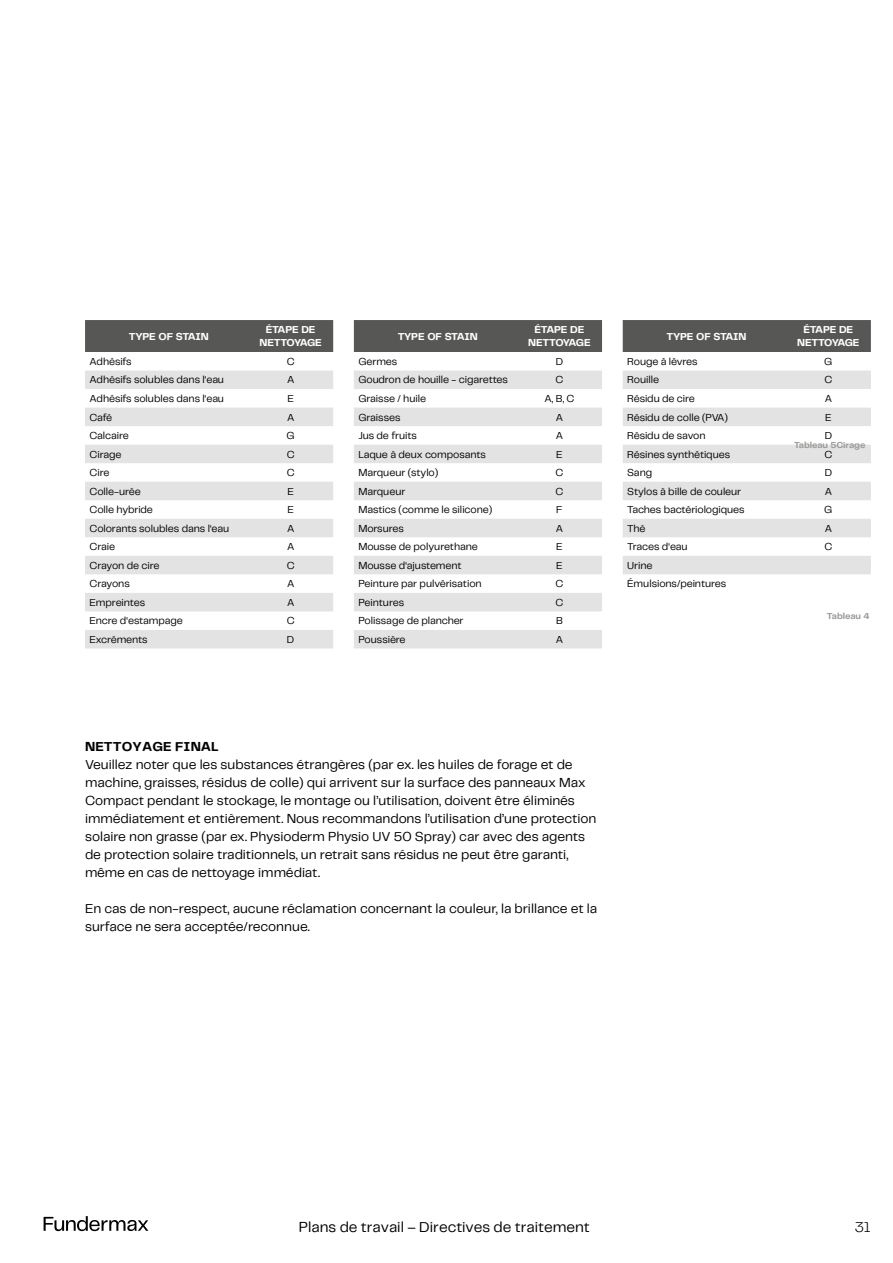
<style>
.page{position:relative;width:893px;height:1263px;background:#fff}
.page>*{position:absolute;margin:0;border:0;box-sizing:border-box;transform-origin:0 0}
.t1{font:15px "Telegraf";color:#000}
.t2{font:300 15px "Telegraf";color:#000}
.t3{font:13.5px/18px "Telegraf";letter-spacing:-.005em;color:#000}
.t4{font:700 13.5px "Telegraf";letter-spacing:.005em;color:#000}
.t5{font:10.5px/18.5px "Telegraf";letter-spacing:-.01em;color:#000}
.t6{font:700 10.5px/12.6px "Telegraf";letter-spacing:-.03em;color:#fff;text-align:center}
.t7{font:700 9px "Telegraf";letter-spacing:-.01em;color:#9d9d9c}
</style>
<div class="page">
<svg style="left:44px;top:1216px;width:104px;height:15px"></svg>
<div style="left:85px;top:320px;width:248px;height:32px;background:#575756"></div>
<svg style="left:85px;top:370px;width:248px;height:93px"></svg>
<svg style="left:85px;top:482px;width:248px;height:166px"></svg>
<div style="left:354px;top:320px;width:248px;height:32px;background:#575756"></div>
<svg style="left:354px;top:370px;width:248px;height:278px;fill:#e3e3e3"></svg>
<div style="left:623px;top:320px;width:248px;height:32px;background:#575756"></div>
<svg style="left:623px;top:370px;width:248px;height:204px;fill:#e3e3e3"></svg>
<p class="t6" style="left:129px;top:330px;width:82px">TYPE OF STAIN</p>
<p class="t6" style="left:259px;top:324px;width:64px">ÉTAPE DE<br>NETTOYAGE</p>
<p class="t5" style="left:90px;top:352px;width:44px">Adhésifs</p>
<p class="t5" style="left:287px;top:352px;width:9px">C</p>
<p class="t5" style="left:90px;top:370px;width:136px">Adhésifs solubles dans l‘eau</p>
<p class="t5" style="left:287px;top:370px;width:9px">A</p>
<p class="t5" style="left:90px;top:389px;width:136px">Adhésifs solubles dans l‘eau</p>
<p class="t5" style="left:287px;top:389px;width:8px">E</p>
<p class="t5" style="left:90px;top:407px;width:24px">Café</p>
<p class="t5" style="left:287px;top:407px;width:9px">A</p>
<p class="t5" style="left:90px;top:426px;width:41px">Calcaire</p>
<p class="t5" style="left:287px;top:426px;width:10px">G</p>
<p class="t5" style="left:90px;top:444px;width:33px">Cirage</p>
<p class="t5" style="left:287px;top:444px;width:9px">C</p>
<p class="t5" style="left:90px;top:463px;width:21px">Cire</p>
<p class="t5" style="left:287px;top:463px;width:9px">C</p>
<p class="t5" style="left:90px;top:482px;width:53px">Colle-urée</p>
<p class="t5" style="left:287px;top:482px;width:8px">E</p>
<p class="t5" style="left:90px;top:500px;width:65px">Colle hybride</p>
<p class="t5" style="left:287px;top:500px;width:8px">E</p>
<p class="t5" style="left:90px;top:519px;width:141px">Colorants solubles dans l‘eau</p>
<p class="t5" style="left:287px;top:519px;width:9px">A</p>
<p class="t5" style="left:90px;top:537px;width:27px">Craie</p>
<p class="t5" style="left:287px;top:537px;width:9px">A</p>
<p class="t5" style="left:90px;top:556px;width:71px">Crayon de cire</p>
<p class="t5" style="left:287px;top:556px;width:9px">C</p>
<p class="t5" style="left:90px;top:574px;width:42px">Crayons</p>
<p class="t5" style="left:287px;top:574px;width:9px">A</p>
<p class="t5" style="left:90px;top:593px;width:57px">Empreintes</p>
<p class="t5" style="left:287px;top:593px;width:9px">A</p>
<p class="t5" style="left:90px;top:611px;width:95px">Encre d‘estampage</p>
<p class="t5" style="left:287px;top:611px;width:9px">C</p>
<p class="t5" style="left:90px;top:630px;width:60px">Excréments</p>
<p class="t5" style="left:287px;top:630px;width:9px">D</p>
<p class="t6" style="left:398px;top:330px;width:82px">TYPE OF STAIN</p>
<p class="t6" style="left:528px;top:324px;width:64px">ÉTAPE DE<br>NETTOYAGE</p>
<p class="t5" style="left:358px;top:352px;width:40px">Germes</p>
<p class="t5" style="left:556px;top:352px;width:9px">D</p>
<p class="t5" style="left:358px;top:370px;width:151px">Goudron de houille - cigarettes</p>
<p class="t5" style="left:556px;top:370px;width:9px">C</p>
<p class="t5" style="left:358px;top:389px;width:69px">Graisse / huile</p>
<p class="t5" style="left:545px;top:389px;width:31px">A, B, C</p>
<p class="t5" style="left:358px;top:407px;width:44px">Graisses</p>
<p class="t5" style="left:556px;top:407px;width:9px">A</p>
<p class="t5" style="left:358px;top:426px;width:60px">Jus de fruits</p>
<p class="t5" style="left:556px;top:426px;width:9px">A</p>
<p class="t5" style="left:358px;top:444px;width:129px">Laque à deux composants</p>
<p class="t5" style="left:556px;top:444px;width:8px">E</p>
<p class="t5" style="left:358px;top:463px;width:81px">Marqueur (stylo)</p>
<p class="t5" style="left:556px;top:463px;width:9px">C</p>
<p class="t5" style="left:358px;top:482px;width:49px">Marqueur</p>
<p class="t5" style="left:556px;top:482px;width:9px">C</p>
<p class="t5" style="left:358px;top:500px;width:135px">Mastics (comme le silicone)</p>
<p class="t5" style="left:556px;top:500px;width:8px">F</p>
<p class="t5" style="left:358px;top:519px;width:47px">Morsures</p>
<p class="t5" style="left:556px;top:519px;width:9px">A</p>
<p class="t5" style="left:358px;top:537px;width:121px">Mousse de polyurethane</p>
<p class="t5" style="left:556px;top:537px;width:8px">E</p>
<p class="t5" style="left:358px;top:556px;width:105px">Mousse d‘ajustement</p>
<p class="t5" style="left:556px;top:556px;width:8px">E</p>
<p class="t5" style="left:358px;top:574px;width:125px">Peinture par pulvérisation</p>
<p class="t5" style="left:556px;top:574px;width:9px">C</p>
<p class="t5" style="left:358px;top:593px;width:47px">Peintures</p>
<p class="t5" style="left:556px;top:593px;width:9px">C</p>
<p class="t5" style="left:358px;top:611px;width:107px">Polissage de plancher</p>
<p class="t5" style="left:556px;top:611px;width:8px">B</p>
<p class="t5" style="left:358px;top:630px;width:49px">Poussière</p>
<p class="t5" style="left:556px;top:630px;width:9px">A</p>
<p class="t6" style="left:666px;top:330px;width:82px">TYPE OF STAIN</p>
<p class="t6" style="left:797px;top:324px;width:64px">ÉTAPE DE<br>NETTOYAGE</p>
<p class="t5" style="left:627px;top:352px;width:72px">Rouge à lèvres</p>
<p class="t5" style="left:824px;top:352px;width:10px">G</p>
<p class="t5" style="left:627px;top:370px;width:33px">Rouille</p>
<p class="t5" style="left:824px;top:370px;width:9px">C</p>
<p class="t5" style="left:627px;top:389px;width:69px">Résidu de cire</p>
<p class="t5" style="left:825px;top:389px;width:9px">A</p>
<p class="t5" style="left:627px;top:407px;width:102px">Résidu de colle (PVA)</p>
<p class="t5" style="left:825px;top:407px;width:8px">E</p>
<p class="t5" style="left:627px;top:426px;width:80px">Résidu de savon</p>
<p class="t5" style="left:825px;top:426px;width:9px">D</p>
<p class="t5" style="left:627px;top:444px;width:104px">Résines synthétiques</p>
<p class="t5" style="left:824px;top:444px;width:9px">C</p>
<p class="t5" style="left:627px;top:463px;width:27px">Sang</p>
<p class="t5" style="left:825px;top:463px;width:9px">D</p>
<p class="t5" style="left:627px;top:482px;width:116px">Stylos à bille de couleur</p>
<p class="t5" style="left:825px;top:482px;width:9px">A</p>
<p class="t5" style="left:627px;top:500px;width:119px">Taches bactériologiques</p>
<p class="t5" style="left:824px;top:500px;width:10px">G</p>
<p class="t5" style="left:627px;top:519px;width:20px">Thé</p>
<p class="t5" style="left:825px;top:519px;width:9px">A</p>
<p class="t5" style="left:627px;top:537px;width:62px">Traces d‘eau</p>
<p class="t5" style="left:824px;top:537px;width:9px">C</p>
<p class="t5" style="left:627px;top:556px;width:101px">Urine<br>Émulsions/peintures</p>
<p class="t7" style="left:827px;top:609px;width:44px">Tableau 4</p>
<p class="t7" style="left:794px;top:439px;width:73px">Tableau 5Cirage</p>
<p class="t4" style="left:85px;top:738px;width:135px">NETTOYAGE FINAL</p>
<p class="t3" style="left:85px;top:755px;width:513px">Veuillez noter que les substances étrangères (par ex. les huiles de forage et de machine, graisses, résidus de colle) qui arrivent sur la surface des panneaux Max Compact pendant le stockage, le montage ou l’utilisation, doivent être éliminés immédiatement et entièrement. Nous recommandons l’utilisation d’une protection solaire non grasse (par ex. Physioderm Physio UV 50 Spray) car avec des agents de protection solaire traditionnels, un retrait sans résidus ne peut être garanti, même en cas de nettoyage immédiat.</p>
<p class="t3" style="left:85px;top:899px;width:514px">En cas de non-respect, aucune réclamation concernant la couleur, la brillance et la surface ne sera acceptée/reconnue.</p>
<h1 class="t1" style="left:299px;top:1217px;width:292px">Plans de travail – Directives de traitement</h1>
<h1 class="t2" style="left:855px;top:1217px;width:17px">31</h1>
</div>
